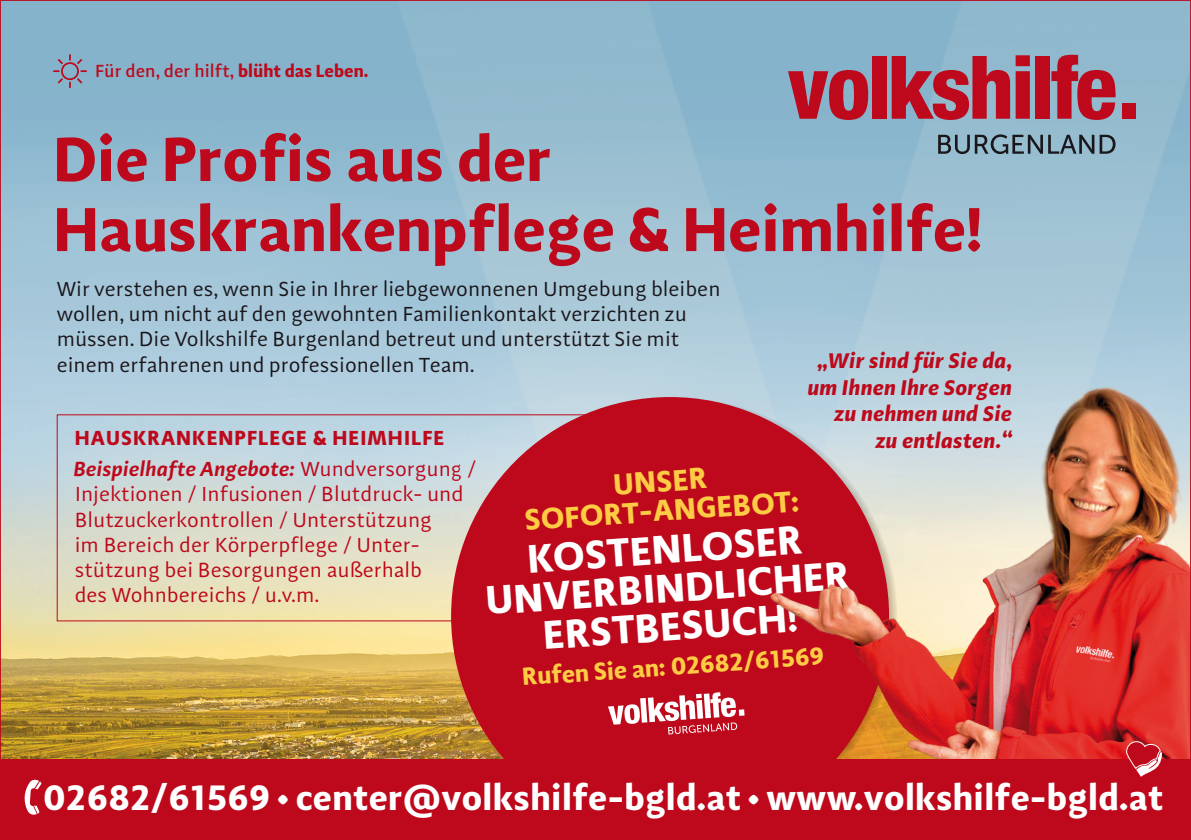
<style>
.page{position:relative;width:1191px;height:840px;background:#fff}
.page>*{position:absolute;margin:0;border:0;box-sizing:border-box;transform-origin:0 0}
.t1{font:700 64px/70px "Adagio Sans";color:#bd091b}
.t2{font:700 41.2px/38.6px "Adagio Sans";color:#fff;text-align:center}
.t3{font:700 36.6px "Adagio Sans";letter-spacing:.01em;color:#fff}
.t4{font:700 30.6px/29.2px "Adagio Sans";color:#fdcb44;text-align:center}
.t5{font:700 25.4px "Adagio Sans";color:#fdcb44}
.t6{font:italic 700 22px/26.4px "Adagio Sans";letter-spacing:.01em;color:#bd091b;text-align:right}
.t7{font:21px/25.2px "Adagio Sans";color:#1a171c}
.t8{font:21px/25.2px "Adagio Sans";color:#bd091b}
.t9{font:700 21px/30.8px "Adagio Sans";letter-spacing:.05em;color:#bd091b}
.t10{font:500 18px "Adagio Sans";letter-spacing:.005em;color:#bd091b}
.s1{font-weight:700}
.s2{font-weight:600;font-style:italic}
.s3{font-weight:400}
</style>
<div class="page">
<img style="left:2px;top:2px;width:502px;height:757px">
<img style="left:193px;top:2px;width:996px;height:670px">
<svg style="left:53px;top:54px;width:34px;height:34px"></svg>
<svg style="left:788px;top:70px;width:80px;height:50px;background:#a8475b"></svg>
<div style="left:872px;top:56px;width:14px;height:63px;background:#bd091b"></div>
<svg style="left:891px;top:55px;width:138px;height:65px;background:#a95164"></svg>
<div style="left:1035px;top:56px;width:15px;height:63px;background:#bd091b"></div>
<svg style="left:1051px;top:55px;width:64px;height:65px;background:#aa5365"></svg>
<div style="left:1122px;top:103px;width:14px;height:16px;background:#bd091b"></div>
<svg style="left:938px;top:134px;width:177px;height:20px;background:#6b8391"></svg>
<div style="left:451px;top:397px;width:438px;height:437px;background:#bd091b;border-radius:50%"></div>
<svg style="left:608px;top:693px;width:105px;height:41px"></svg>
<img style="left:713px;top:354px;width:476px;height:405px">
<div style="left:0;top:759px;width:1191px;height:80px;background:#bd091b"></div>
<svg style="left:25px;top:779px;width:16px;height:35px"></svg>
<svg style="left:1125px;top:740px;width:37px;height:36px"></svg>
<p class="t10" style="left:95px;top:59px;width:275px">Für den, der hilft, <span class="s1">blüht das Leben.</span></p>
<h1 class="t1" style="left:53px;top:125px;width:930px">Die Profis aus der<br>Hauskrankenpflege &amp; Heimhilfe!</h1>
<p class="t7" style="left:57px;top:276px;width:665px">Wir verstehen es, wenn Sie in Ihrer liebgewonnenen Umgebung bleiben wollen, um nicht auf den gewohnten Familienkontakt verzichten zu müssen. Die Volkshilfe Burgenland betreut und unterstützt Sie mit einem erfahrenen und professionellen Team.</p>
<p class="t6" style="left:809px;top:348px;width:206px">„Wir sind für Sie da, um Ihnen Ihre Sorgen zu nehmen und Sie zu entlasten.“</p>
<p class="t9" style="left:75px;top:423px;width:403px">HAUSKRANKENPFLEGE &amp; HEIMHILFE<br><span class="s2">Beispielhafte Angebote:</span> <span class="s3">Wundversorgung /</span></p>
<p class="t8" style="left:75px;top:481px;width:390px">Injektionen / Infusionen / Blutdruck- und Blutzuckerkontrollen / Unterstützung<br>im Bereich der Körperpflege / Unter&shy;stützung bei Besorgungen außerhalb<br>des Wohnbereichs / u.v.m.</p>
<h3 class="t4" style="left:522px;top:476px;width:277px;rotate:-4deg">UNSER<br>SOFORT-ANGEBOT:</h3>
<h2 class="t2" style="left:482px;top:543px;width:366px;rotate:-4deg">KOSTENLOSER<br>UNVERBINDLICHER<br>ERSTBESUCH!</h2>
<p class="t5" style="left:521px;top:659px;width:304px;rotate:-4deg">Rufen Sie an: 02682/61569</p>
<h3 class="t3" style="left:43px;top:773px;width:1121px">02682/61569 • center@volkshilfe-bgld.at • www.volkshilfe-bgld.at</h3>
</div>
